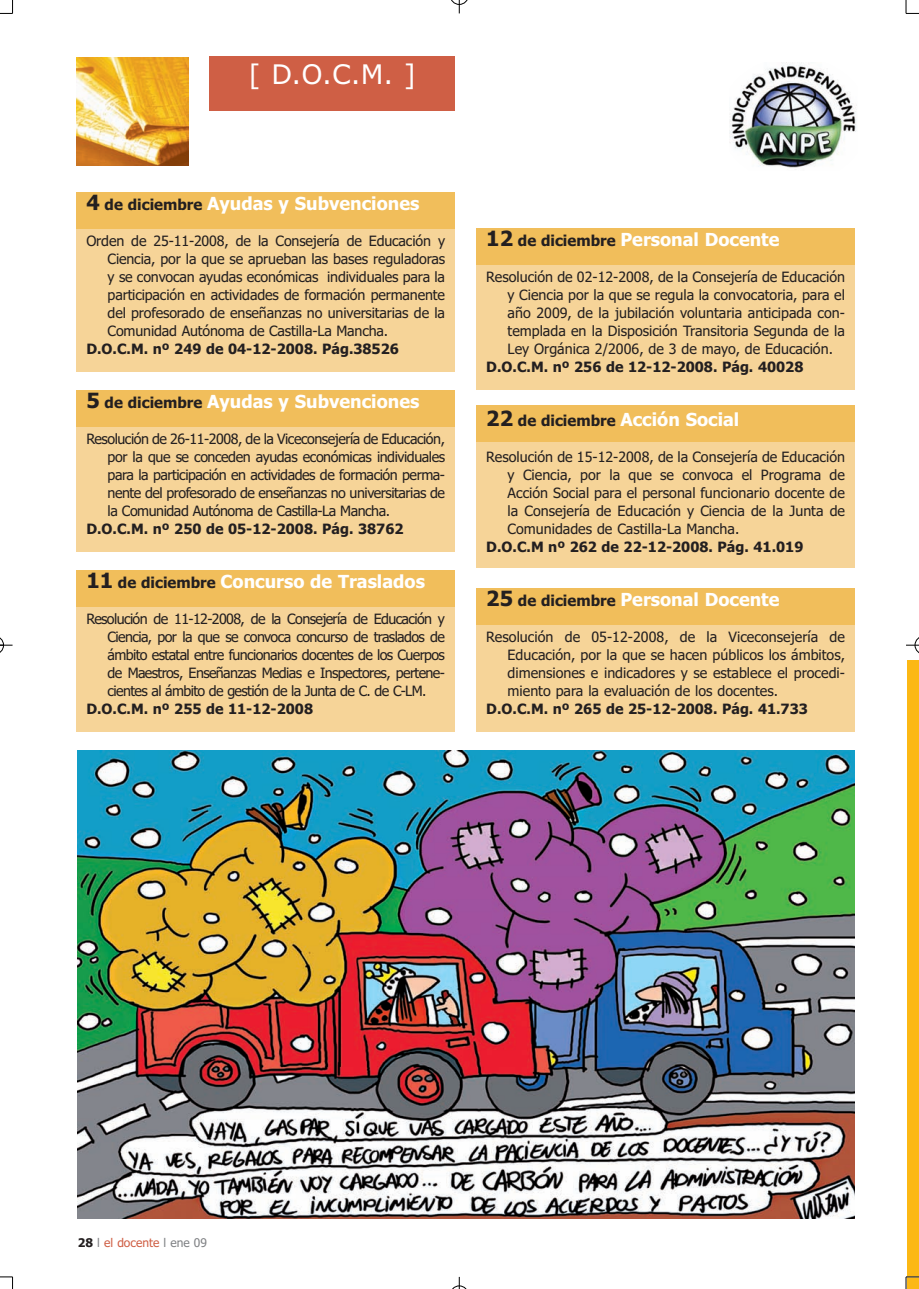
<style>
.page{position:relative;width:919px;height:1289px;background:#fff}
.page>*{position:absolute;margin:0;border:0;box-sizing:border-box;transform-origin:0 0}
.t1{font:27px "Verdana";color:#fff}
.t2{font:700 18px "Tahoma";color:#fff}
.t3{font:14.25px/18px "Tahoma";letter-spacing:-.01em;color:#231f20;text-align:justify}
.t4{font:700 14.25px "Tahoma";color:#231f20}
.t5{font:12px "Tahoma";color:#cf5f45}
.s1{font-size:21px;color:#231f20}
.s2{font-size:15px;color:#231f20}
.s3{font-weight:700;color:#231f20}
.s4{color:#808285}
</style>
<div class="page">
<div style="left:906px;top:660px;width:12px;height:628px;background:#fcb814"></div>
<img style="left:729px;top:64px;width:128px;height:104px">
<img style="left:76px;top:57px;width:112px;height:108px">
<div style="left:210px;top:57px;width:245px;height:54px;background:#cf5f45"></div>
<div style="left:76px;top:209px;width:379px;height:163px;background:#f6d498"></div>
<div style="left:76px;top:192px;width:379px;height:37px;background:#f1be5b"></div>
<div style="left:76px;top:587px;width:379px;height:145px;background:#f6d498"></div>
<div style="left:76px;top:570px;width:379px;height:37px;background:#f1be5b"></div>
<div style="left:476px;top:245px;width:378px;height:145px;background:#f6d498"></div>
<div style="left:476px;top:228px;width:378px;height:37px;background:#f1be5b"></div>
<div style="left:476px;top:423px;width:378px;height:144px;background:#f6d498"></div>
<div style="left:476px;top:405px;width:378px;height:37px;background:#f1be5b"></div>
<div style="left:76px;top:407px;width:379px;height:145px;background:#f6d498"></div>
<div style="left:76px;top:390px;width:379px;height:37px;background:#f1be5b"></div>
<img style="left:78px;top:750px;width:776px;height:468px">
<div style="left:476px;top:605px;width:378px;height:127px;background:#f6d498"></div>
<div style="left:476px;top:588px;width:378px;height:37px;background:#f1be5b"></div>
<svg style="left:0;top:0;width:13px;height:14px"></svg>
<svg style="left:905px;top:0;width:13px;height:14px"></svg>
<svg style="left:0;top:1276px;width:13px;height:12px"></svg>
<svg style="left:905px;top:1276px;width:13px;height:12px"></svg>
<svg style="left:451px;top:0;width:17px;height:13px"></svg>
<svg style="left:453px;top:1276px;width:13px;height:12px"></svg>
<svg style="left:0;top:637px;width:13px;height:16px"></svg>
<svg style="left:906px;top:638px;width:12px;height:15px"></svg>
<h1 class="t1" style="left:248px;top:63px;width:169px">[ D.O.C.M. ]</h1>
<p class="t2" style="left:86px;top:196px;width:334px"><span class="s1">4</span> <span class="s2">de diciembre</span> Ayudas y Subvenciones</p>
<p class="t3" style="left:108px;top:233px;width:339px;text-indent:-21px">Orden de 25-11-2008, de la Consejería de Educación y Ciencia, por la que se aprueban las bases reguladoras y se convocan ayudas económicas individuales para la participación en actividades de formación permanente del profesorado de enseñanzas no universitarias de la Comunidad Autónoma de Castilla-La Mancha.</p>
<p class="t4" style="left:86px;top:343px;width:314px">D.O.C.M. nº 249 de 04-12-2008. Pág.38526</p>
<p class="t2" style="left:86px;top:394px;width:334px"><span class="s1">5</span> <span class="s2">de diciembre</span> Ayudas y Subvenciones</p>
<p class="t3" style="left:108px;top:431px;width:339px;text-indent:-21px">Resolución de 26-11-2008, de la Viceconsejería de Educación, por la que se conceden ayudas económicas individuales para la participación en actividades de formación perma&shy;nente del profesorado de enseñanzas no universitarias de la Comunidad Autónoma de Castilla-La Mancha.</p>
<p class="t4" style="left:86px;top:523px;width:318px">D.O.C.M. nº 250 de 05-12-2008. Pág. 38762</p>
<p class="t2" style="left:86px;top:574px;width:340px"><span class="s1">11</span> <span class="s2">de diciembre</span> Concurso de Traslados</p>
<p class="t3" style="left:108px;top:611px;width:339px;text-indent:-21px">Resolución de 11-12-2008, de la Consejería de Educación y Ciencia, por la que se convoca concurso de traslados de ámbito estatal entre funcionarios docentes de los Cuerpos de Maestros, Enseñanzas Medias e Inspectores, pertene&shy;cientes al ámbito de gestión de la Junta de C. de C-LM.</p>
<p class="t4" style="left:86px;top:703px;width:228px">D.O.C.M. nº 255 de 11-12-2008</p>
<p class="t2" style="left:486px;top:232px;width:294px"><span class="s1">12</span> <span class="s2">de diciembre</span> Personal Docente</p>
<p class="t3" style="left:507px;top:269px;width:339px;text-indent:-21px">Resolución de 02-12-2008, de la Consejería de Educación y Ciencia por la que se regula la convocatoria, para el año 2009, de la jubilación voluntaria anticipada con&shy;templada en la Disposición Transitoria Segunda de la Ley Orgánica 2/2006, de 3 de mayo, de Educación.</p>
<p class="t4" style="left:486px;top:361px;width:318px">D.O.C.M. nº 256 de 12-12-2008. Pág. 40028</p>
<p class="t2" style="left:486px;top:412px;width:254px"><span class="s1">22</span> <span class="s2">de diciembre</span> Acción Social</p>
<p class="t3" style="left:507px;top:449px;width:339px;text-indent:-21px">Resolución de 15-12-2008, de la Consejería de Educación y Ciencia, por la que se convoca el Programa de Acción Social para el personal funcionario docente de la Consejería de Educación y Ciencia de la Junta de Comunidades de Castilla-La Mancha.</p>
<p class="t4" style="left:486px;top:541px;width:318px">D.O.C.M nº 262 de 22-12-2008. Pág. 41.019</p>
<p class="t2" style="left:486px;top:592px;width:294px"><span class="s1">25</span> <span class="s2">de diciembre</span> Personal Docente</p>
<p class="t3" style="left:507px;top:629px;width:339px;text-indent:-21px">Resolución de 05-12-2008, de la Viceconsejería de Educación, por la que se hacen públicos los ámbitos, dimensiones e indicadores y se establece el procedi&shy;miento para la evaluación de los docentes.</p>
<p class="t4" style="left:486px;top:703px;width:323px">D.O.C.M. nº 265 de 25-12-2008. Pág. 41.733</p>
<p class="t5" style="left:78px;top:1237px;width:131px"><span class="s3">28</span> <span class="s4">l</span> el docente <span class="s4">l ene 09</span></p>
</div>
